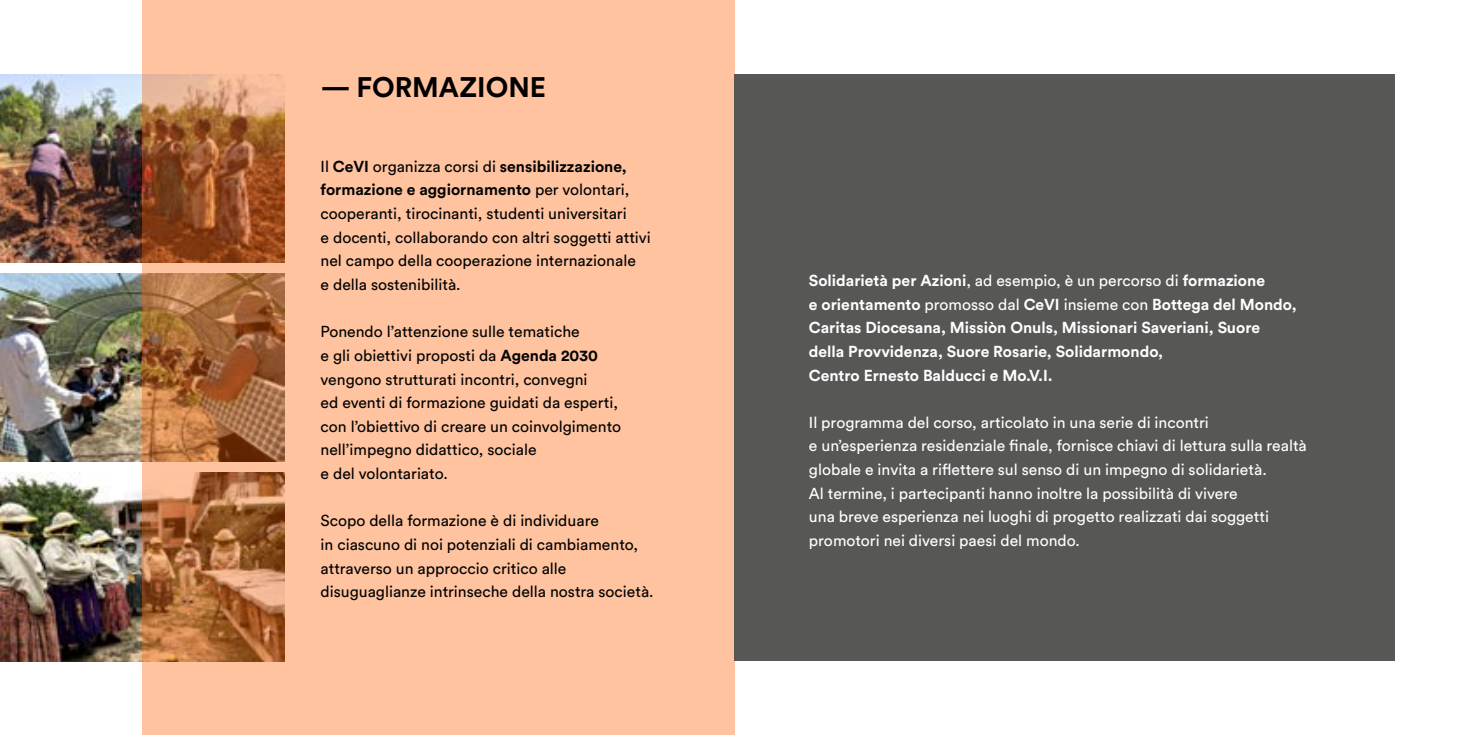
<style>
.page{position:relative;width:1469px;height:735px;background:#fff}
.page>*{position:absolute;margin:0;border:0;box-sizing:border-box;transform-origin:0 0}
.t1{font:700 28px "Circular Std";color:#000}
.t2{font:15.75px/23.6px "Circular Std";color:#020304}
.t3{font:15.75px/23.6px "Circular Std";color:#fff}
.t4{font:700 15.75px/23.6px "Circular Std";color:#fff}
.s1{font-weight:700}
.s2{font-weight:400}
</style>
<div class="page">
<img style="left:0;top:74px;width:142px;height:189px">
<img style="left:0;top:472px;width:142px;height:188px">
<img style="left:0;top:273px;width:142px;height:188px">
<svg style="left:142px;top:0;width:592px;height:734px;background:#efb28c"></svg>
<div style="left:734px;top:74px;width:660px;height:586px;background:#575756"></div>
<h1 class="t1" style="left:320px;top:69px;width:227px">— FORMAZIONE</h1>
<p class="t2" style="left:320px;top:154px;width:332px">Il <span class="s1">CeVI</span> organizza corsi di <span class="s1">sensibilizzazione, formazione e aggiornamento</span> per volontari, cooperanti, tirocinanti, studenti universitari<br>e docenti, collaborando con altri soggetti attivi nel campo della cooperazione internazionale<br>e della sostenibilità.</p>
<p class="t2" style="left:320px;top:319px;width:302px">Ponendo l’attenzione sulle tematiche<br>e gli obiettivi proposti da <span class="s1">Agenda 2030 </span>vengono strutturati incontri, convegni<br>ed eventi di formazione guidati da esperti, con l’obiettivo di creare un coinvolgimento nell’impegno didattico, sociale<br>e del volontariato.</p>
<p class="t2" style="left:320px;top:508px;width:334px">Scopo della formazione è di individuare<br>in ciascuno di noi potenziali di cambiamento, attraverso un approccio critico alle disuguaglianze intrinseche della nostra società.</p>
<p class="t4" style="left:809px;top:268px;width:489px">Solidarietà per Azioni<span class="s2">, ad esempio, è un percorso di</span> formazione<br>e orientamento <span class="s2">promosso dal</span> CeVI <span class="s2">insieme con</span> Bottega del Mondo, Caritas Diocesana, Missiòn Onuls, Missionari Saveriani, Suore della Provvidenza, Suore Rosarie, Solidarmondo,<br>Centro Ernesto Balducci e Mo.V.I.</p>
<p class="t3" style="left:809px;top:410px;width:499px">Il programma del corso, articolato in una serie di incontri<br>e un’esperienza residenziale finale, fornisce chiavi di lettura sulla realtà globale e invita a riflettere sul senso di un impegno di solidarietà.<br>Al termine, i partecipanti hanno inoltre la possibilità di vivere<br>una breve esperienza nei luoghi di progetto realizzati dai soggetti promotori nei diversi paesi del mondo.</p>
</div>
